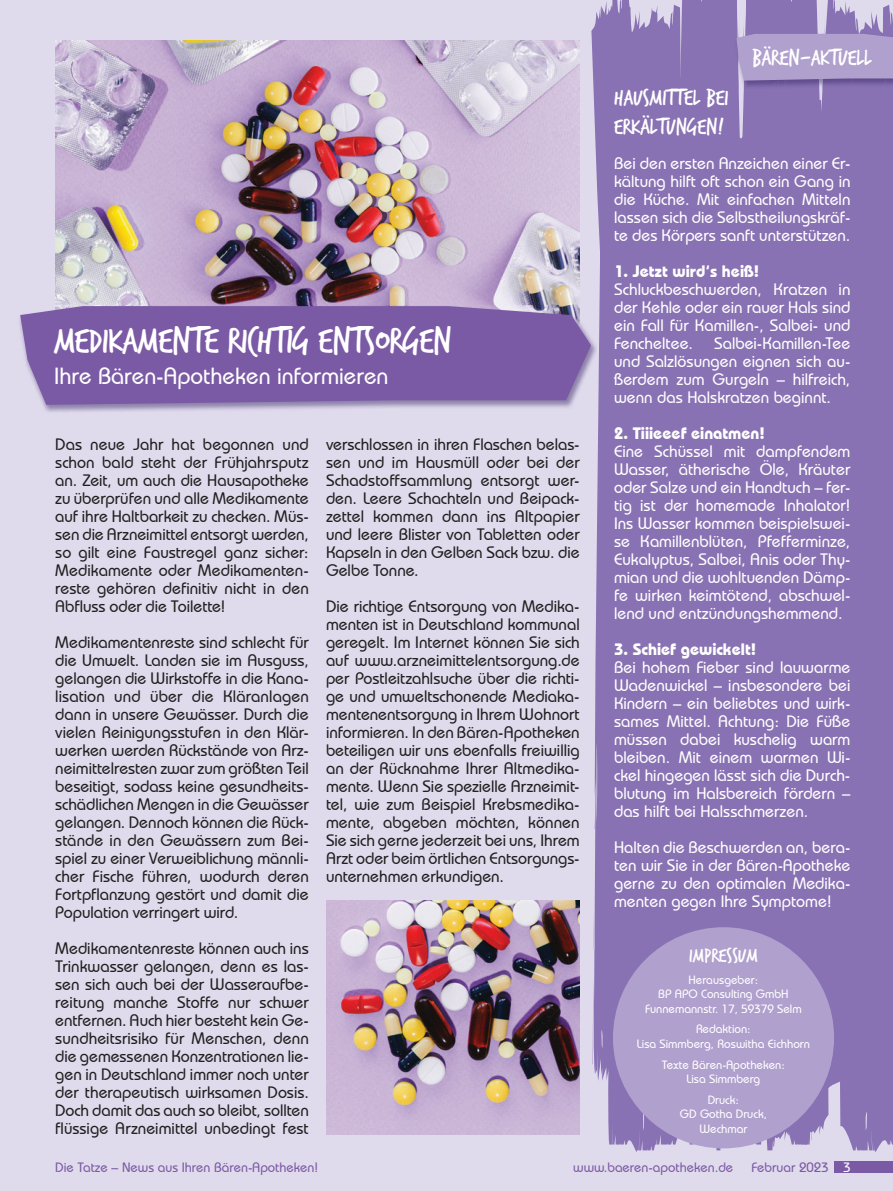
<style>
.page{position:relative;width:893px;height:1191px;background:#e0dbec}
.page>*{position:absolute;margin:0;border:0;box-sizing:border-box;transform-origin:0 0}
.t1{font:39px "Trash Hand";letter-spacing:-.01em;color:#fff}
.t2{font:24px/28.8px "Trash Hand";color:#fff}
.t3{font:500 23.25px "Bauhaus IT Cby BT";color:#fff}
.t4{font:21px "Trash Hand";color:#fff}
.t5{font:500 16.5px/18px "Bauhaus IT Cby BT";color:#231f20;text-align:justify}
.t6{font:500 16.5px/18px "Bauhaus IT Cby BT";color:#fff;text-align:justify}
.t7{font:700 16.5px "Bauhaus IT Cby BT";color:#fff}
.t8{font:500 13.5px "Bauhaus IT Cby BT";color:#7b5aa5}
.t9{font:500 12px/14.4px "Bauhaus IT Cby BT";color:#fff;text-align:center}
.s1{color:#fff}
</style>
<div class="page">
<div style="left:756px;top:5px;width:137px;height:1145px;background:#8972b3"></div>
<div style="left:756px;top:0;width:98px;height:1144px;background:#8972b3"></div>
<div style="left:591px;top:0;width:165px;height:1150px;background:#8972b3"></div>
<img style="left:854px;top:81px;width:39px;height:8px">
<img style="left:734px;top:33px;width:120px;height:56px">
<img style="left:737px;top:81px;width:2px;height:8px">
<svg style="left:736px;top:33px;width:157px;height:48px;background:#ac9cca"></svg>
<div style="left:834px;top:1161px;width:59px;height:12px;background:#7b5aa5"></div>
<div style="left:613px;top:927px;width:221px;height:221px;background:#b0a0cd;border-radius:50%"></div>
<img style="left:55px;top:40px;width:525px;height:265px">
<img style="left:19px;top:305px;width:579px;height:108px">
<svg style="left:20px;top:306px;width:571px;height:99px;background:#8061a8"></svg>
<img style="left:326px;top:900px;width:254px;height:234px">
<h1 class="t1" style="left:54px;top:322px;width:399px">MEDIKAMENTE RICHTIG ENTSORGEN</h1>
<h3 class="t3" style="left:54px;top:361px;width:336px">Ihre Bären-Apotheken informieren</h3>
<p class="t5" style="left:55px;top:435px;width:255px">Das neue Jahr hat begonnen und schon bald steht der Frühjahrsputz an. Zeit, um auch die Hausapotheke zu überprüfen und alle Medikamente auf ihre Haltbarkeit zu checken. Müs&shy;sen die Arzneimittel entsorgt werden, so gilt eine Faustregel ganz sicher:<br>Medikamente oder Medikamenten&shy;reste gehören definitiv nicht in den Abfluss oder die Toilette!</p>
<p class="t5" style="left:55px;top:633px;width:255px">Medikamentenreste sind schlecht für die Umwelt. Landen sie im Ausguss, gelangen die Wirkstoffe in die Kana&shy;lisation und über die Kläranlagen dann in unsere Gewässer. Durch die vielen Reinigungsstufen in den Klär&shy;werken werden Rückstände von Arz&shy;neimittelresten zwar zum größten Teil beseitigt, sodass keine gesundheits&shy;schädlichen Mengen in die Gewässer gelangen. Dennoch können die Rück&shy;stände in den Gewässern zum Bei&shy;spiel zu einer Verweiblichung männli&shy;cher Fische führen, wodurch deren Fortpflanzung gestört und damit die Population verringert wird.</p>
<p class="t5" style="left:55px;top:939px;width:255px">Medikamentenreste können auch ins Trinkwasser gelangen, denn es las&shy;sen sich auch bei der Wasseraufbe&shy;reitung manche Stoffe nur schwer entfernen. Auch hier besteht kein Ge&shy;sundheitsrisiko für Menschen, denn die gemessenen Konzentrationen lie&shy;gen in Deutschland immer noch unter der therapeutisch wirksamen Dosis.<br>Doch damit das auch so bleibt, sollten flüssige Arzneimittel unbedingt fest</p>
<p class="t5" style="left:326px;top:435px;width:255px">verschlossen in ihren Flaschen belas&shy;sen und im Hausmüll oder bei der Schadstoffsammlung entsorgt wer&shy;den. Leere Schachteln und Beipack&shy;zettel kommen dann ins Altpapier und leere Blister von Tabletten oder Kapseln in den Gelben Sack bzw. die Gelbe Tonne.</p>
<p class="t5" style="left:326px;top:597px;width:255px">Die richtige Entsorgung von Medika&shy;menten ist in Deutschland kommunal geregelt. Im Internet können Sie sich auf www.arzneimittelentsorgung.de per Postleitzahlsuche über die richti&shy;ge und umweltschonende Mediaka&shy;mentenentsorgung in Ihrem Wohnort informieren. In den Bären-Apotheken beteiligen wir uns ebenfalls freiwillig an der Rücknahme Ihrer Altmedika&shy;mente. Wenn Sie spezielle Arzneimit&shy;tel, wie zum Beispiel Krebsmedika&shy;mente, abgeben möchten, können Sie sich gerne jederzeit bei uns, Ihrem Arzt oder beim örtlichen Entsorgungs&shy;unternehmen erkundigen.</p>
<h2 class="t2" style="left:752px;top:44px;width:121px">BÄREN-AKTUELL</h2>
<h2 class="t2" style="left:614px;top:84px;width:116px">HAUSMITTEL BEI<br>ERKÄLTUNGEN!</h2>
<p class="t6" style="left:614px;top:154px;width:238px">Bei den ersten Anzeichen einer Er&shy;kältung hilft oft schon ein Gang in die Küche. Mit einfachen Mitteln lassen sich die Selbstheilungskräf&shy;te des Körpers sanft unterstützen.</p>
<p class="t7" style="left:614px;top:261px;width:147px">1. Jetzt wird‘s heiß!</p>
<p class="t6" style="left:614px;top:280px;width:238px">Schluckbeschwerden, Kratzen in der Kehle oder ein rauer Hals sind ein Fall für Kamillen-, Salbei- und Fencheltee.</p>
<p class="t6" style="left:614px;top:334px;width:238px;text-indent:100px">Salbei-Kamillen-Tee und Salzlösungen eignen sich au&shy;ßerdem zum Gurgeln – hilfreich, wenn das Halskratzen beginnt.</p>
<p class="t7" style="left:614px;top:423px;width:152px">2. Tiiieeef einatmen!</p>
<p class="t6" style="left:614px;top:442px;width:238px">Eine Schüssel mit dampfendem Wasser, ätherische Öle, Kräuter oder Salze und ein Handtuch – fer&shy;tig ist der homemade Inhalator!<br>Ins Wasser kommen beispielswei&shy;se Kamillenblüten, Pfefferminze, Eukalyptus, Salbei, Anis oder Thy&shy;mian und die wohltuenden Dämp&shy;fe wirken keimtötend, abschwel&shy;lend und entzündungshemmend.</p>
<p class="t7" style="left:614px;top:639px;width:144px">3. Schief gewickelt!</p>
<p class="t6" style="left:614px;top:658px;width:238px">Bei hohem Fieber sind lauwarme Wadenwickel – insbesondere bei Kindern – ein beliebtes und wirk&shy;sames Mittel. Achtung: Die Füße müssen dabei kuschelig warm bleiben. Mit einem warmen Wi&shy;ckel hingegen lässt sich die Durch&shy;blutung im Halsbereich fördern – das hilft bei Halsschmerzen.</p>
<p class="t6" style="left:614px;top:838px;width:238px">Halten die Beschwerden an, bera&shy;ten wir Sie in der Bären-Apotheke gerne zu den optimalen Medika&shy;menten gegen Ihre Symptome!</p>
<p class="t4" style="left:689px;top:945px;width:70px">IMPRESSUM</p>
<p class="t9" style="left:645px;top:972px;width:158px">Herausgeber:<br>BP APO Consulting GmbH<br>Funnemannstr. 17, 59379 Selm</p>
<p class="t9" style="left:637px;top:1022px;width:175px">Redaktion:<br>Lisa Simmberg, Roswitha Eichhorn</p>
<p class="t9" style="left:662px;top:1057px;width:125px">Texte Bären-Apotheken:<br>Lisa Simmberg</p>
<p class="t9" style="left:680px;top:1092px;width:88px">Druck:<br>GD Gotha Druck,<br>Wechmar</p>
<p class="t8" style="left:55px;top:1159px;width:264px">Die Tatze – News aus Ihren Bären-Apotheken!</p>
<p class="t8" style="left:573px;top:1159px;width:161px">www.baeren-apotheken.de</p>
<p class="t8" style="left:752px;top:1159px;width:100px">Februar 2023 <span class="s1">3</span></p>
</div>
